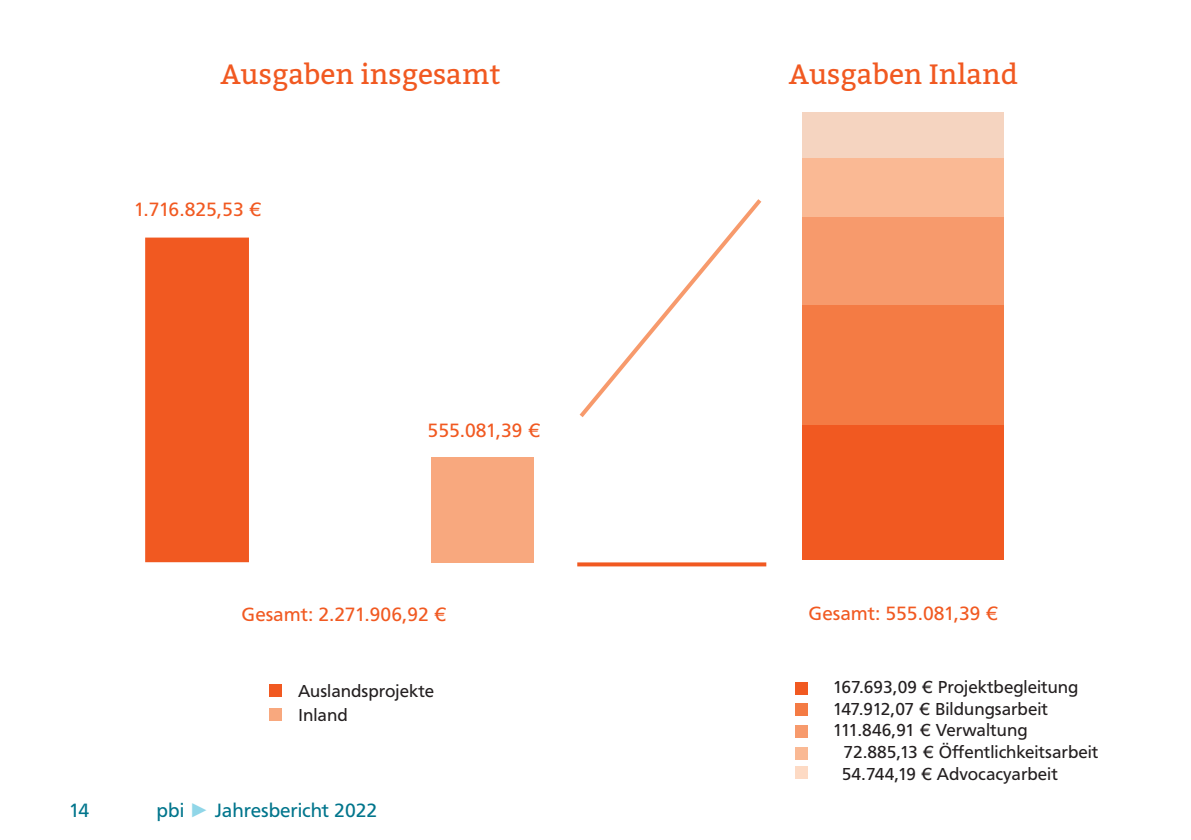
<style>
.page{position:relative;width:1191px;height:840px;background:#fff}
.page>*{position:absolute;margin:0;border:0;box-sizing:border-box;transform-origin:0 0}
.t1{font:28px "Bitter";color:#f15921}
.t2{font:20px "Carto Gothic Std";color:#f15921}
.t3{font:20px "Carto Gothic Std";color:#00758c}
.t4{font:18px/24px "Carto Gothic Std";color:#231f20}
.s1{font-family:"Arial";color:#90d6e8}
</style>
<div class="page">
<div style="left:270px;top:684px;width:12px;height:12px;background:#f15921"></div>
<div style="left:270px;top:708px;width:12px;height:12px;background:#f8a87e"></div>
<div style="left:431px;top:457px;width:103px;height:104px;background:#f8a87e"></div>
<div style="left:145px;top:237px;width:104px;height:325px;background:#f15921;border:2px solid #f15921"></div>
<div style="left:802px;top:424px;width:201px;height:135px;background:#f15921"></div>
<div style="left:802px;top:216px;width:201px;height:90px;background:#f79a6c"></div>
<div style="left:802px;top:305px;width:201px;height:120px;background:#f47b44"></div>
<div style="left:802px;top:157px;width:201px;height:59px;background:#fab994"></div>
<svg style="left:579px;top:199px;width:183px;height:218px"></svg>
<svg style="left:577px;top:562px;width:189px;height:4px"></svg>
<div style="left:795px;top:681px;width:12px;height:12px;background:#f15921"></div>
<div style="left:795px;top:703px;width:12px;height:12px;background:#f47b44"></div>
<div style="left:795px;top:725px;width:12px;height:12px;background:#f79a6c"></div>
<div style="left:795px;top:746px;width:12px;height:12px;background:#fab994"></div>
<div style="left:795px;top:765px;width:12px;height:12px;background:#fddac4"></div>
<div style="left:802px;top:112px;width:201px;height:45px;background:#f5d4c0"></div>
<h1 class="t1" style="left:220px;top:58px;width:282px">Ausgaben insgesamt</h1>
<p class="t2" style="left:134px;top:197px;width:130px">1.716.825,53 €</p>
<p class="t2" style="left:427px;top:418px;width:115px">555.081,39 €</p>
<p class="t2" style="left:242px;top:602px;width:207px">Gesamt: 2.271.906,92 €</p>
<p class="t4" style="left:298px;top:678px;width:137px">Auslandsprojekte<br>Inland</p>
<p class="t3" style="left:69px;top:798px;width:22px">14</p>
<p class="t3" style="left:156px;top:798px;width:222px">pbi <span class="s1">►</span> Jahresbericht 2022</p>
<h1 class="t1" style="left:788px;top:58px;width:231px">Ausgaben Inland</h1>
<p class="t2" style="left:808px;top:601px;width:191px">Gesamt: 555.081,39 €</p>
<p class="t4" style="left:832px;top:674px;width:247px">167.693,09 € Projektbegleitung</p>
<p class="t4" style="left:832px;top:696px;width:217px">147.912,07 € Bildungsarbeit</p>
<p class="t4" style="left:832px;top:717px;width:196px">111.846,91 € Verwaltung</p>
<p class="t4" style="left:843px;top:739px;width:256px">72.885,13 € Öffentlichkeitsarbeit</p>
<p class="t4" style="left:841px;top:761px;width:218px">54.744,19 € Advocacyarbeit</p>
</div>
